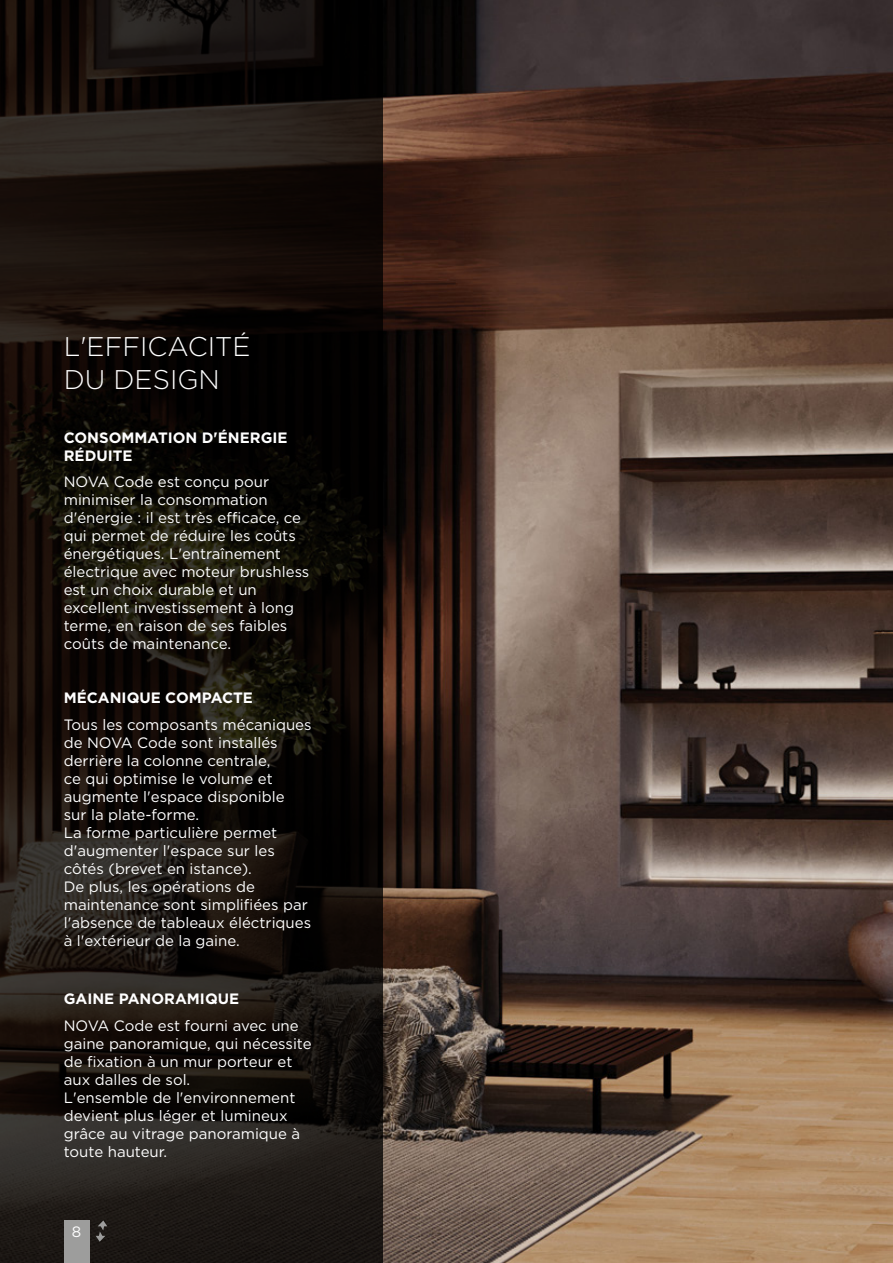
<style>
.page{position:relative;width:893px;height:1263px;background:#fff}
.page>*{position:absolute;margin:0;border:0;box-sizing:border-box;transform-origin:0 0}
.t1{font:300 27px/32.4px "Gotham";color:#fff}
.t2{font:15px/18px "Gotham";color:#fff}
.t3{font:700 15px/18px "Gotham";color:#fff}
.t4{font:15px "Gotham";color:#fff}
</style>
<div class="page">
<img style="left:383px;top:0;width:510px;height:1263px">
<svg style="left:0;top:0;width:383px;height:1263px;background:#15100c"></svg>
<div style="left:64px;top:1220px;width:25px;height:43px;background:#9d9d9c"></div>
<svg style="left:96px;top:1220px;width:11px;height:22px"></svg>
<h1 class="t1" style="left:64px;top:330px;width:188px">L'EFFICACITÉ<br>DU DESIGN</h1>
<p class="t3" style="left:64px;top:428px;width:225px">CONSOMMATION D'ÉNERGIE<br>RÉDUITE</p>
<p class="t2" style="left:64px;top:473px;width:247px">NOVA Code est conçu pour minimiser la consommation d'énergie : il est très efficace, ce qui permet de réduire les coûts énergétiques. L'entraînement électrique avec moteur brushless est un choix durable et un excellent investissement à long terme, en raison de ses faibles coûts de maintenance.</p>
<p class="t3" style="left:64px;top:689px;width:191px">MÉCANIQUE COMPACTE</p>
<p class="t2" style="left:64px;top:715px;width:249px">Tous les composants mécaniques de NOVA Code sont installés derrière la colonne centrale,<br>ce qui optimise le volume et augmente l'espace disponible<br>sur la plate-forme.<br>La forme particulière permet d'augmenter l'espace sur les côtés (brevet en istance).<br>De plus, les opérations de maintenance sont simplifiées par l'absence de tableaux éléctriques à l'extérieur de la gaine.</p>
<p class="t3" style="left:64px;top:990px;width:177px">GAINE PANORAMIQUE</p>
<p class="t2" style="left:64px;top:1016px;width:249px">NOVA Code est fourni avec une gaine panoramique, qui nécessite de fixation à un mur porteur et aux dalles de sol.<br>L'ensemble de l'environnement devient plus léger et lumineux grâce au vitrage panoramique à toute hauteur.</p>
<p class="t4" style="left:72px;top:1222px;width:11px">8</p>
</div>
